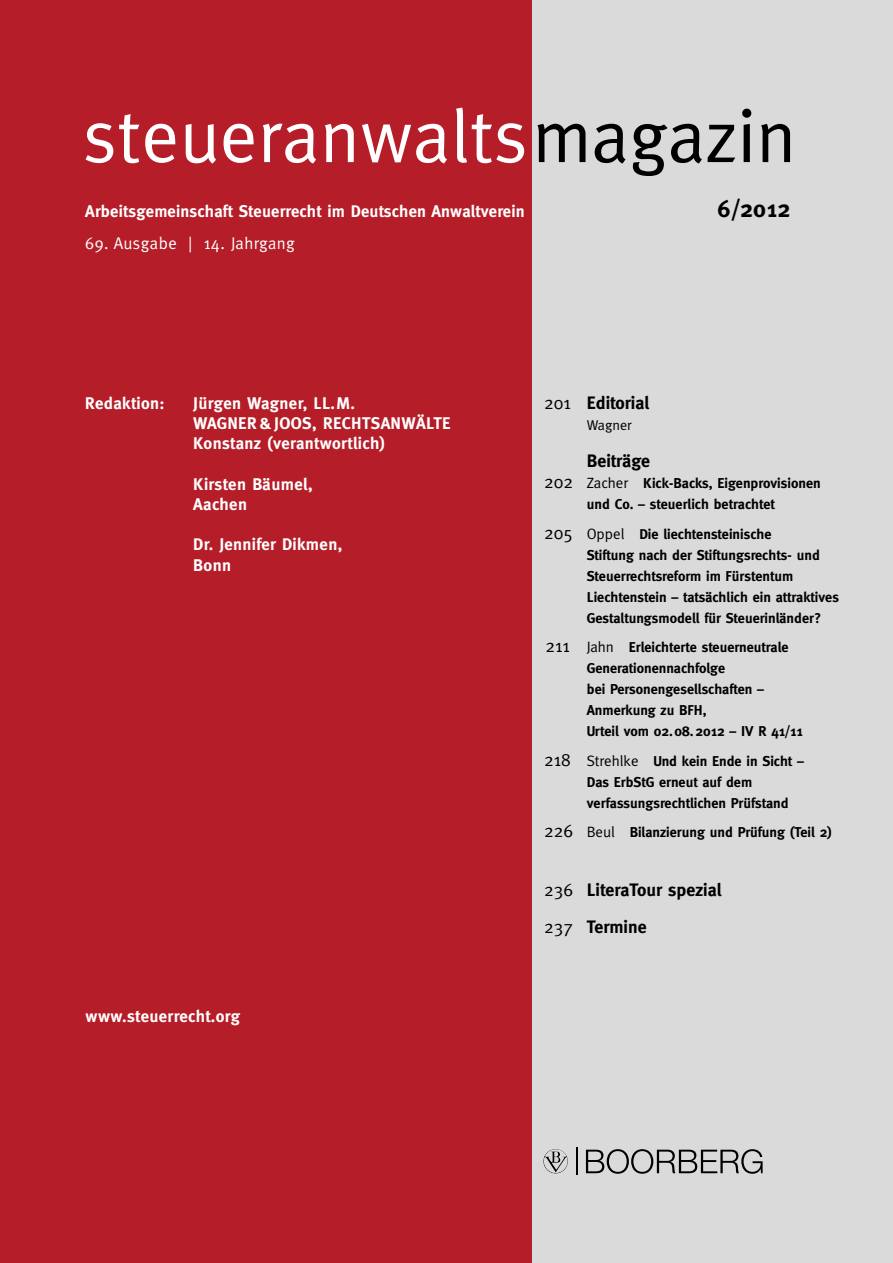
<style>
.page{position:relative;width:893px;height:1263px;background:#fff}
.page>*{position:absolute;margin:0;border:0;box-sizing:border-box;transform-origin:0 0}
.t1{font:75px "Meta";letter-spacing:.005em;color:#fff}
.t2{font:700 24px "Meta";color:#000}
.t3{font:700 18px/37.2px "Meta";color:#000}
.t4{font:700 16.8px/20.2px "Meta";letter-spacing:.02em;color:#fff}
.t5{font:16.8px "Meta";letter-spacing:.025em;color:#fff}
.t6{font:700 14.25px/21px "Meta";color:#000}
.t7{font:14.25px "Meta";color:#000}
.s1{color:#000}
.s2{font-size:20.25px}
.s3{font-weight:400}
.s4{font-weight:400;font-size:18px}
.s5{font-weight:400;font-size:15px}
</style>
<div class="page">
<div style="left:531px;top:0;width:362px;height:1263px;background:#dadada"></div>
<svg style="left:546px;top:1149px;width:9px;height:5px"></svg>
<svg style="left:586px;top:1149px;width:177px;height:25px"></svg>
<hr style="left:576px;top:1147px;width:2px;height:28px;background:#000">
<div style="left:0;top:0;width:531px;height:1263px;background:#b51d28"></div>
<h1 class="t1" style="left:83px;top:93px;width:714px">steueranwalts <span class="s1">magazin</span></h1>
<p class="t4" style="left:85px;top:201px;width:441px">Arbeitsgemeinschaft Steuerrecht im Deutschen Anwaltverein</p>
<p class="t5" style="left:85px;top:234px;width:211px">69. Ausgabe <span class="s2">|</span> 14. Jahrgang</p>
<h2 class="t2" style="left:717px;top:195px;width:74px">6/2012</h2>
<p class="t4" style="left:85px;top:393px;width:81px">Redaktion:</p>
<p class="t4" style="left:193px;top:393px;width:259px">Jürgen Wagner, LL.M.<br>WAGNER &amp; JOOS, RECHTSANWÄLTE<br>Konstanz (verantwortlich)</p>
<p class="t4" style="left:193px;top:474px;width:121px">Kirsten Bäumel,<br>Aachen</p>
<p class="t4" style="left:193px;top:534px;width:150px">Dr. Jennifer Dikmen,<br>Bonn</p>
<p class="t4" style="left:86px;top:1006px;width:156px">www.steuerrecht.org</p>
<p class="t3" style="left:544px;top:384px;width:106px"><span class="s3">201</span> Editorial</p>
<p class="t7" style="left:587px;top:417px;width:46px">Wagner</p>
<p class="t3" style="left:587px;top:442px;width:65px">Beiträge</p>
<p class="t6" style="left:544px;top:472px;width:278px;text-align:center"><span class="s4">202</span> <span class="s5">Zacher</span> Kick-Backs, Eigenprovisionen und Co. – steuerlich betrachtet</p>
<p class="t6" style="left:587px;top:523px;width:254px;text-indent:-43px"><span class="s4">205</span> <span class="s5">Oppel</span> Die liechtensteinische<br>Stiftung nach der Stiftungsrechts- und Steuerrechtsreform im Fürstentum Liechtenstein – tatsächlich ein attraktives Gestaltungsmodell für Steuerinländer?</p>
<p class="t6" style="left:587px;top:636px;width:218px;text-indent:-41px"><span class="s4">211</span> <span class="s5">Jahn</span> Erleichterte steuerneutrale<br>Generationennachfolge<br>bei Personengesellschaften –<br>Anmerkung zu BFH,<br>Urteil vom 02.08.2012 – IV R 41/11</p>
<p class="t6" style="left:587px;top:750px;width:219px;text-indent:-43px"><span class="s4">218</span> <span class="s5">Strehlke</span> Und kein Ende in Sicht –<br>Das ErbStG erneut auf dem verfassungsrechtlichen Prüfstand</p>
<p class="t6" style="left:544px;top:821px;width:289px"><span class="s4">226</span> <span class="s5">Beul</span> Bilanzierung und Prüfung (Teil 2)</p>
<p class="t3" style="left:544px;top:871px;width:179px"><span class="s3">236</span> LiteraTour spezial<br><span class="s3">237</span> Termine</p>
</div>
